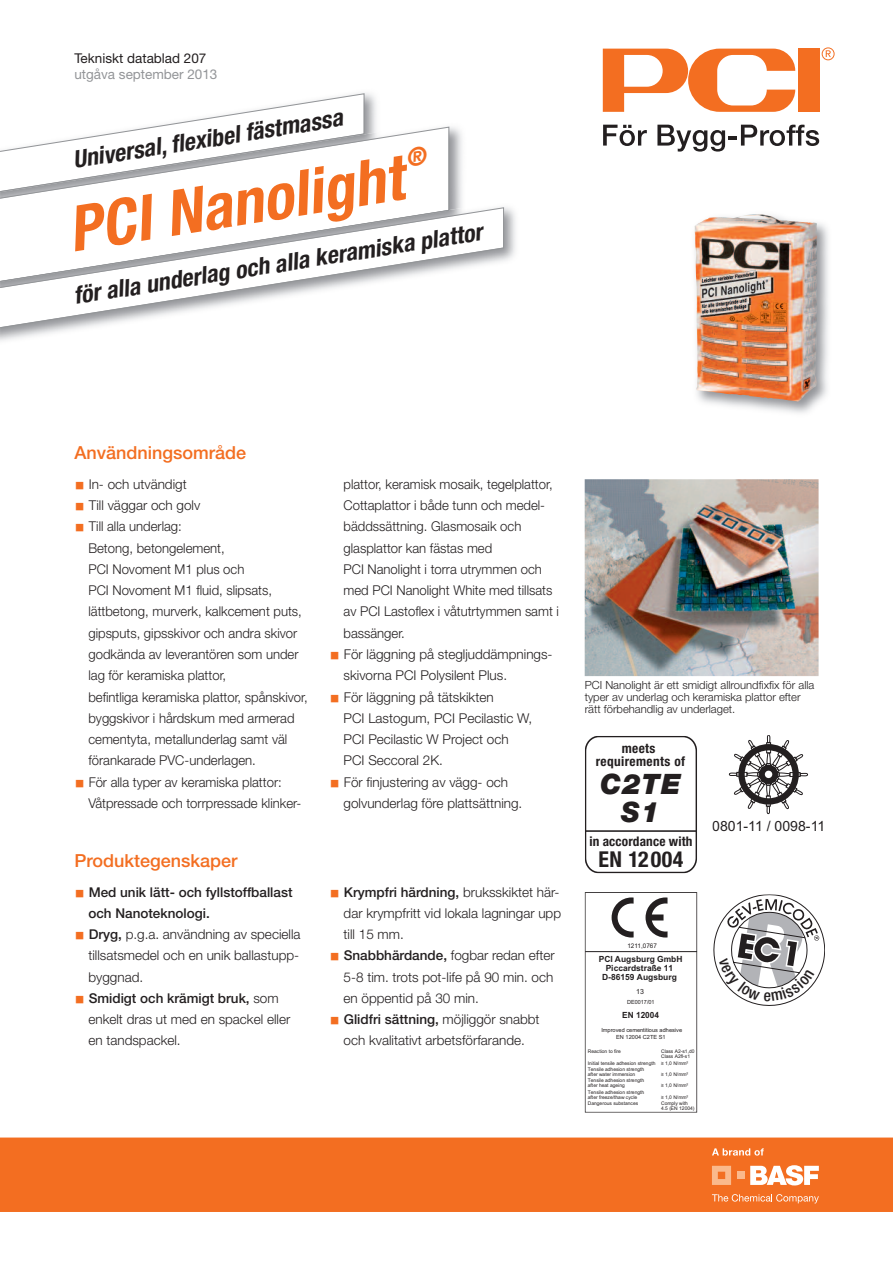
<style>
.page{position:relative;width:893px;height:1263px;background:#fff}
.page>*{position:absolute;margin:0;border:0;box-sizing:border-box;transform-origin:0 0}
.t1{font:italic 700 condensed 63px "Helvetica Neue LT Pro";color:#f36e21}
.t2{font:italic 900 28.2px/28.2px "Helvetica Neue";letter-spacing:.03em;color:#231f20;text-align:center}
.t3{font:italic 700 condensed 24px "Helvetica Neue LT Pro";color:#231f20}
.t4{font:700 condensed 21.9px "Helvetica Neue";letter-spacing:.025em;color:#231f20}
.t5{font:500 18px "Helvetica Neue LT Pro";color:#f36e21}
.t6{font:14.1px "Arial";color:#231f20}
.t7{font:300 13.5px/21.3px "Helvetica Neue LT Pro";color:#231f20}
.t8{font:500 13.5px/21.3px "Helvetica Neue LT Pro";color:#231f20}
.t9{font:13.5px "Helvetica Neue LT Pro";color:#231f20}
.t10{font:13.5px "Helvetica Neue LT Pro";color:#939598}
.t11{font:700 condensed 13.35px/13.4px "Helvetica Neue LT Pro";letter-spacing:.03em;color:#231f20;text-align:center}
.t12{font:700 condensed 13.35px "Helvetica Neue";letter-spacing:.01em;color:#231f20}
.t13{font:300 11.25px/12px "Helvetica Neue LT Pro";color:#231f20}
.t14{font:700 8.55px/9.1px "Arial";color:#231f20;text-align:center}
.t15{font:7.05px "Arial";color:#231f20}
.t16{font:6.3px "Arial";color:#231f20}
.t17{font:5.7px/6.8px "Arial";color:#231f20;text-align:center}
.t18{font:4.95px/4.9px "Arial";color:#231f20}
.s1{font-family:"Li Gothic Med";font-weight:400;font-size:10.5px;color:#f36e21}
.s2{font-weight:500}
</style>
<div class="page">
<div style="left:798px;top:49px;width:21px;height:63px;background:#f36e21"></div>
<svg style="left:603px;top:49px;width:192px;height:63px"></svg>
<svg style="left:822px;top:47px;width:13px;height:13px"></svg>
<svg style="left:603px;top:125px;width:44px;height:21px"></svg>
<svg style="left:657px;top:125px;width:162px;height:27px"></svg>
<img style="left:365px;top:93px;width:12px;height:25px">
<svg style="left:207px;top:93px;width:158px;height:25px"></svg>
<img style="left:157px;top:118px;width:305px;height:81px">
<svg style="left:1px;top:126px;width:449px;height:73px"></svg>
<img style="left:694px;top:214px;width:134px;height:199px">
<img style="left:795px;top:221px;width:22px;height:103px">
<div style="left:0;top:1137px;width:893px;height:75px;background:#f36e21"></div>
<svg style="left:712px;top:1194px;width:107px;height:9px"></svg>
<svg style="left:750px;top:1165px;width:69px;height:20px"></svg>
<svg style="left:712px;top:1166px;width:19px;height:19px"></svg>
<div style="left:737px;top:1172px;width:7px;height:7px;background:#fab98c"></div>
<svg style="left:712px;top:1148px;width:52px;height:7px"></svg>
<img style="left:1px;top:199px;width:515px;height:142px">
<img style="left:1px;top:205px;width:481px;height:2px">
<svg style="left:1px;top:207px;width:503px;height:123px"></svg>
<img style="left:585px;top:479px;width:234px;height:197px">
<hr style="left:585px;top:830px;width:111px;height:2px;background:#231f20">
<div style="left:585px;top:736px;width:112px;height:137px;border:2px solid #231f20;border-radius:14px"></div>
<svg style="left:729px;top:735px;width:79px;height:79px"></svg>
<hr style="left:585px;top:951px;width:112px;height:1px;background:#231f20">
<svg style="left:612px;top:897px;width:22px;height:40px"></svg>
<svg style="left:645px;top:897px;width:22px;height:40px"></svg>
<svg style="left:408px;top:145px;width:19px;height:22px"></svg>
<svg style="left:713px;top:894px;width:112px;height:112px"></svg>
<p class="t9" style="left:74px;top:53px;width:134px">Tekniskt datablad 207</p>
<p class="t10" style="left:74px;top:69px;width:145px">utgåva september 2013</p>
<h3 class="t3" style="left:72px;top:151px;width:274px;rotate:-9deg">Universal, fl exibel fästmassa</h3>
<h1 class="t1" style="left:65px;top:207px;width:339px;rotate:-9deg">PCI Nanolight</h1>
<h3 class="t3" style="left:72px;top:287px;width:415px;rotate:-9deg">för alla underlag och alla keramiska plattor</h3>
<h3 class="t5" style="left:74px;top:446px;width:173px">Användningsområde</h3>
<p class="t7" style="left:74px;top:475px;width:114px"><span class="s1">■</span> In- och utvändigt</p>
<p class="t7" style="left:74px;top:496px;width:127px"><span class="s1">■</span> Till väggar och golv</p>
<p class="t7" style="left:88px;top:517px;width:221px;text-indent:-14px"><span class="s1">■</span> Till alla underlag:<br>Betong, betongelement,<br>PCI Novoment M1 plus och<br>PCI Novoment M1 fluid, slipsats, lättbetong, murverk, kalkcement puts, gipsputs, gipsskivor och andra skivor godkända av leverantören som under lag för keramiska plattor,<br>befintliga keramiska plattor, spånskivor, byggskivor i hårdskum med armerad cementyta, metallunderlag samt väl förankarade PVC-underlagen.</p>
<p class="t7" style="left:88px;top:772px;width:214px;text-indent:-14px"><span class="s1">■</span> För alla typer av keramiska plattor:<br>Våtpressade och torrpressade klinker-</p>
<h3 class="t5" style="left:74px;top:854px;width:165px">Produktegenskaper</h3>
<p class="t8" style="left:88px;top:882px;width:206px;text-indent:-14px"><span class="s1">■</span> Med unik lätt- och fyllstoffballast och Nanoteknologi.</p>
<p class="t7" style="left:88px;top:925px;width:214px;text-align:justify;text-indent:-14px"><span class="s1">■</span> <span class="s2">Dryg,</span> p.g.a. användning av speciella tillsatsmedel och en unik ballastupp&shy;byggnad.</p>
<p class="t7" style="left:88px;top:989px;width:203px;text-indent:-14px"><span class="s1">■</span> <span class="s2">Smidigt och krämigt bruk,</span> som enkelt dras ut med en spackel eller en tandspackel.</p>
<p class="t7" style="left:344px;top:475px;width:217px">plattor, keramisk mosaik, tegelplattor,<br>Cottaplattor i både tunn och medel&shy;bäddssättning. Glasmosaik och glasplattor kan fästas med<br>PCI Nanolight i torra utrymmen och med PCI Nanolight White med tillsats av PCI Lastoflex i våtutrtymmen samt i bassänger.</p>
<p class="t7" style="left:344px;top:645px;width:210px;text-indent:-14px"><span class="s1">■</span> För läggning på stegljuddämpnings&shy;skivorna PCI Polysilent Plus.</p>
<p class="t7" style="left:344px;top:687px;width:190px;text-indent:-14px"><span class="s1">■</span> För läggning på tätskikten<br>PCI Lastogum, PCI Pecilastic W,<br>PCI Pecilastic W Project och<br>PCI Seccoral 2K.</p>
<p class="t7" style="left:344px;top:772px;width:180px;text-indent:-14px"><span class="s1">■</span> För finjustering av vägg- och golvunderlag före plattsättning.</p>
<p class="t7" style="left:344px;top:882px;width:219px;text-align:justify;text-indent:-14px"><span class="s1">■</span> <span class="s2">Krympfri härdning,</span> bruksskiktet här&shy;dar krympfritt vid lokala lagningar upp till 15 mm.</p>
<p class="t7" style="left:344px;top:946px;width:213px;text-align:justify;text-indent:-14px"><span class="s1">■</span> <span class="s2">Snabbhärdande,</span> fogbar redan efter 5-8 tim. trots pot-life på 90 min. och en öppentid på 30 min.</p>
<p class="t7" style="left:330px;top:1010px;width:212px;text-align:center"><span class="s1">■</span> <span class="s2">Glidfri sättning,</span> möjliggör snabbt och kvalitativt arbetsförfarande.</p>
<p class="t13" style="left:585px;top:680px;width:231px">PCI Nanolight är ett smidigt allroundfixfix för alla typer av underlag och keramiska plattor efter rätt förbehandlig av underlaget.</p>
<p class="t11" style="left:596px;top:742px;width:91px">meets requirements of</p>
<h2 class="t2" style="left:600px;top:772px;width:82px">C2TE<br>S1</h2>
<p class="t12" style="left:589px;top:836px;width:105px">in accordance with</p>
<h3 class="t4" style="left:598px;top:851px;width:86px">EN 12004</h3>
<p class="t6" style="left:712px;top:817px;width:115px">0801-11 / 0098-11</p>
<p class="t16" style="left:627px;top:941px;width:31px">1211,0767</p>
<p class="t14" style="left:599px;top:954px;width:85px">PCI Augsburg GmbH<br>Piccardstraße 11<br>D-86159 Augsburg</p>
<p class="t15" style="left:636px;top:987px;width:9px">13</p>
<p class="t17" style="left:627px;top:999px;width:29px">DE0017/01</p>
<p class="t17" style="left:601px;top:1027px;width:82px">Improved cementitious adhesive<br>EN 12004 C2TE S1</p>
<p class="t14" style="left:622px;top:1011px;width:38px">EN 12004</p>
<p class="t18" style="left:588px;top:1049px;width:35px">Reaction to fire</p>
<p class="t18" style="left:661px;top:1049px;width:35px">Class A2-s1,d0<br>Class A2fl-s1</p>
<p class="t18" style="left:588px;top:1060px;width:102px;line-height:6.3px">Initial tensile adhesion strength ≥ 1,0 N/mm²<br>Tensile adhesion strength</p>
<p class="t18" style="left:588px;top:1072px;width:49px">after water immersion</p>
<p class="t18" style="left:661px;top:1072px;width:29px">≥ 1,0 N/mm²</p>
<p class="t18" style="left:588px;top:1078px;width:58px">Tensile adhesion strength after heat ageing</p>
<p class="t18" style="left:661px;top:1083px;width:29px">≥ 1,0 N/mm²</p>
<p class="t18" style="left:588px;top:1089px;width:58px">Tensile adhesion strength after freeze/thaw cycle</p>
<p class="t18" style="left:661px;top:1094px;width:29px">≥ 1,0 N/mm²</p>
<p class="t18" style="left:588px;top:1101px;width:52px">Dangerous substances</p>
<p class="t18" style="left:661px;top:1101px;width:35px">Comply with<br>4.5 (EN 12004)</p>
</div>
